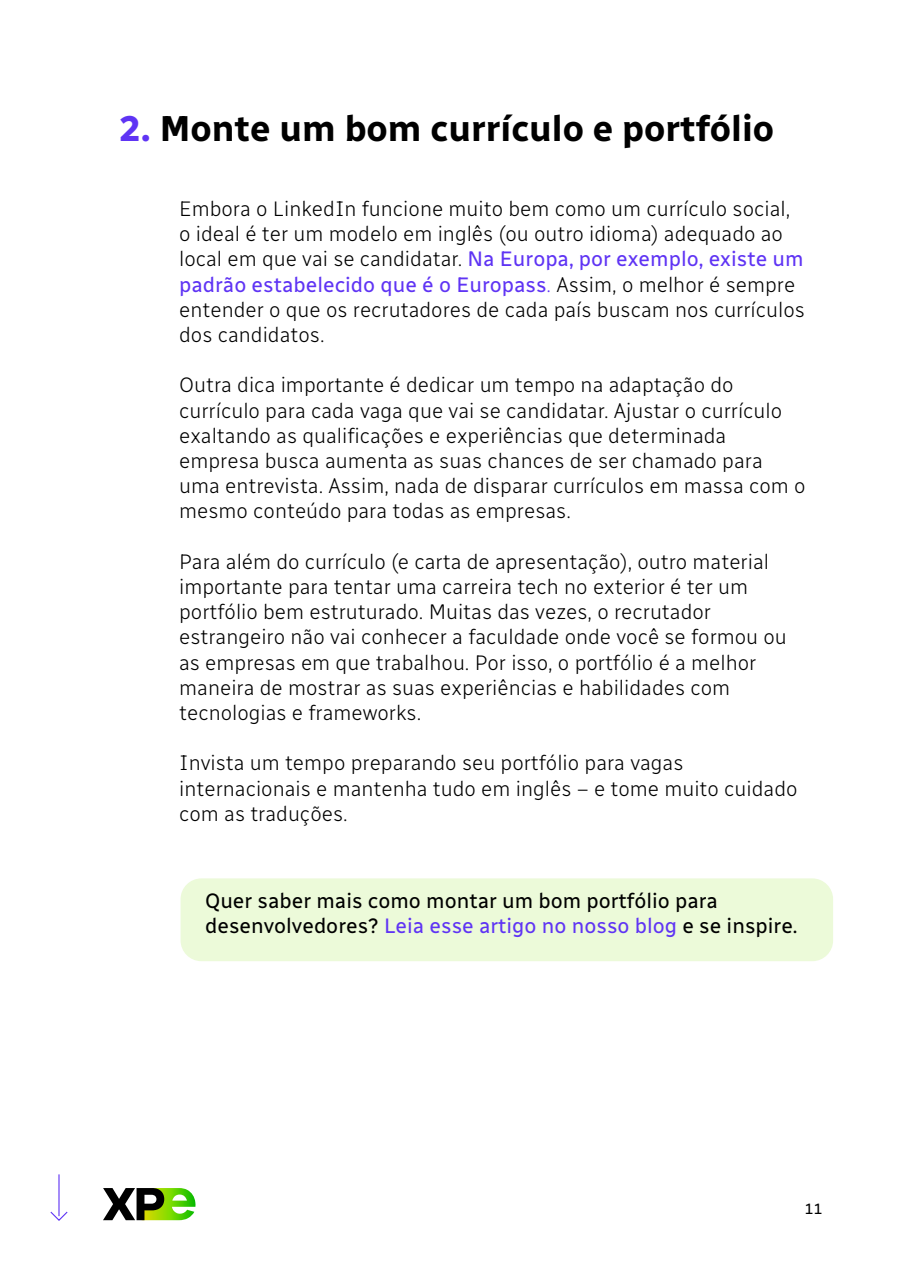
<style>
.page{position:relative;width:900px;height:1263px;background:#fff}
.page>*{position:absolute;margin:0;border:0;box-sizing:border-box;transform-origin:0 0}
.t1{font:700 36px "Radio Canada";color:#000}
.t2{font:300 21px/25.2px "Radio Canada";color:#000}
.t3{font:21px/25.2px "Radio Canada";color:#000}
.t4{font:15px "Radio Canada";color:#000}
.s1{color:#5f34f4}
.s2{font-weight:400;color:#5f34f4}
.s3{color:#fff}
</style>
<div class="page">
<hr style="left:58px;top:1174px;width:2px;height:42px;background:#5f34f4">
<svg style="left:50px;top:1210px;width:18px;height:11px"></svg>
<svg style="left:103px;top:1188px;width:93px;height:32px"></svg>
<div style="left:181px;top:878px;width:652px;height:83px;background:#ecfad9;border-radius:21px"></div>
<h1 class="t1" style="left:119px;top:99px;width:657px"><span class="s1">2.</span> Monte um bom currículo e portfólio</h1>
<p class="t2" style="left:179px;top:194px;width:627px">Embora o LinkedIn funcione muito bem como um currículo social, o ideal é ter um modelo em inglês (ou outro idioma) adequado ao local em que vai se candidatar. <span class="s2">Na Europa, por exemplo, existe um padrão estabelecido que é o Europass</span><span class="s1">.</span> Assim, o melhor é sempre entender o que os recrutadores de cada país buscam nos currículos dos candidatos.</p>
<p class="t2" style="left:179px;top:371px;width:628px">Outra dica importante é dedicar um tempo na adaptação do currículo para cada vaga que vai se candidatar. Ajustar o currículo exaltando as qualificações e experiências que determinada empresa busca aumenta as suas chances de ser chamado para uma entrevista. Assim, nada de disparar currículos em massa com o mesmo conteúdo para todas as empresas.</p>
<p class="t2" style="left:179px;top:547px;width:609px">Para além do currículo (e carta de apresentação), outro material importante para tentar uma carreira tech no exterior é ter um portfólio bem estruturado. Muitas das vezes, o recrutador estrangeiro não vai conhecer a faculdade onde você se formou ou as empresas em que trabalhou. Por isso, o portfólio é a melhor maneira de mostrar as suas experiências e habilidades com tecnologias e frameworks.</p>
<p class="t2" style="left:179px;top:749px;width:620px">Invista um tempo preparando seu portfólio para vagas internacionais e mantenha tudo em inglês – e tome muito cuidado com as traduções.</p>
<p class="t3" style="left:205px;top:886px;width:594px">Quer saber mais como montar um bom portfólio para desenvolvedores? <span class="s1">Leia esse artigo no nosso blog</span> e se inspire.</p>
<p class="t4" style="left:805px;top:1197px;width:20px">1 1<span class="s3">7</span></p>
</div>
